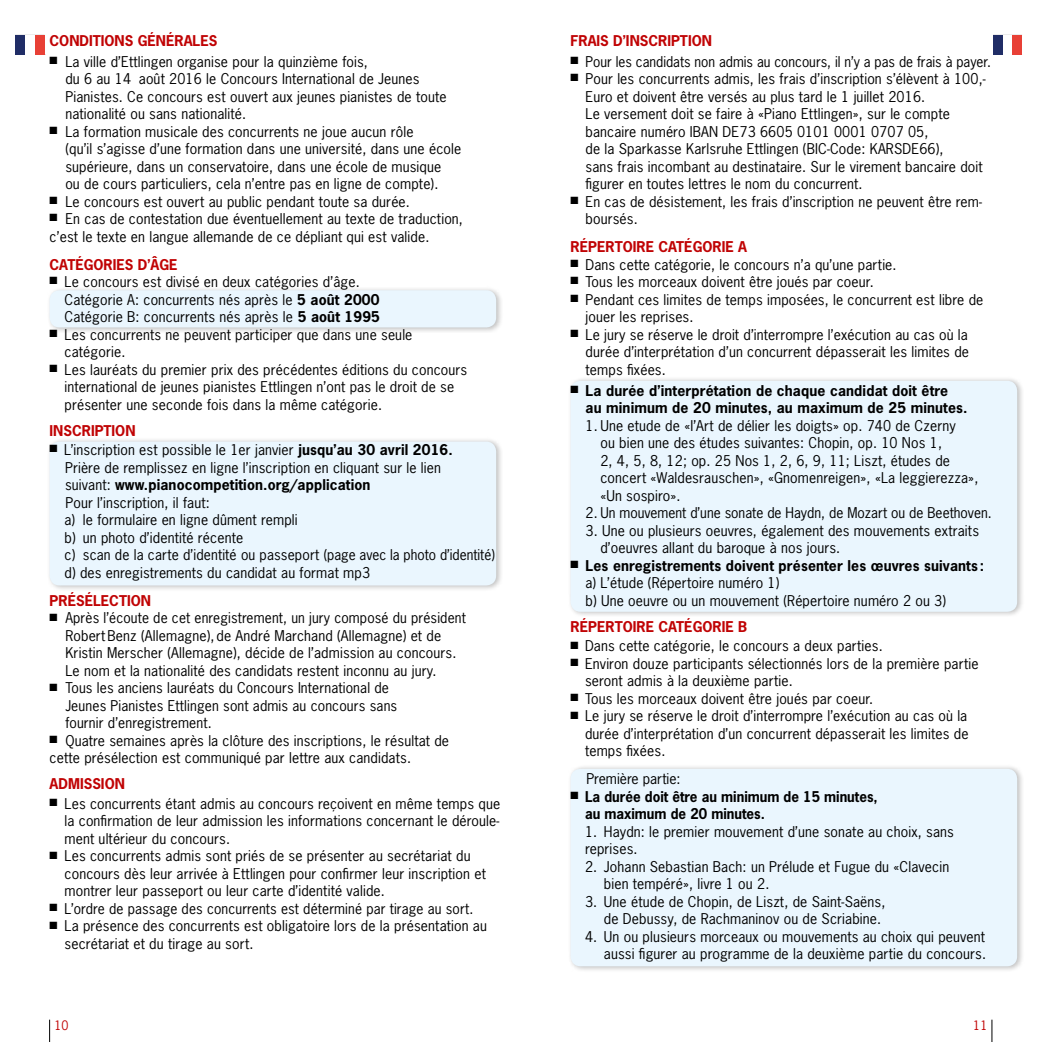
<style>
.page{position:relative;width:1042px;height:1042px;background:#fff}
.page>*{position:absolute;margin:0;border:0;box-sizing:border-box;transform-origin:0 0}
.t1{font:14px/17.5px "News Gothic";letter-spacing:.01em;color:#000}
.t2{font:700 14px "News Gothic Std";color:#c00304}
.t3{font:700 14px/17.5px "News Gothic";letter-spacing:.01em;color:#000}
.t4{font:700 14px/17.5px "News Gothic";letter-spacing:.01em;color:#000;scale:.96 1}
.t5{font:14px "News Gothic Std";color:#000}
.t6{font:12.25px "News Gothic Std";color:#c00304}
.s1{font-weight:700}
</style>
<div class="page">
<svg style="left:49px;top:1019px;width:1px;height:23px"></svg>
<svg style="left:991px;top:1019px;width:1px;height:23px"></svg>
<div style="left:47px;top:285px;width:457px;height:48px;background:#000;opacity:.25"></div>
<div style="left:50px;top:290px;width:446px;height:37px;background:#eaf6fe;border-radius:10px"></div>
<div style="left:47px;top:437px;width:457px;height:155px;background:#000;opacity:.25"></div>
<div style="left:50px;top:441px;width:446px;height:144px;background:#eaf6fe;border-radius:10px"></div>
<div style="left:567px;top:376px;width:458px;height:242px;background:#000;opacity:.25"></div>
<div style="left:570px;top:381px;width:447px;height:231px;background:#eaf6fe;border-radius:10px"></div>
<div style="left:567px;top:764px;width:458px;height:208px;background:#000;opacity:.25"></div>
<div style="left:570px;top:769px;width:447px;height:197px;background:#eaf6fe;border-radius:10px"></div>
<div style="left:993px;top:35px;width:10px;height:20px;background:#202d66"></div>
<div style="left:1012px;top:35px;width:10px;height:20px;background:#e84036"></div>
<svg style="left:44px;top:35px;width:1px;height:20px"></svg>
<div style="left:15px;top:35px;width:10px;height:20px;background:#202d66"></div>
<div style="left:35px;top:35px;width:9px;height:20px;background:#e84036"></div>
<p class="t2" style="left:50px;top:31px;width:169px">CONDITIONS GÉNÉRALES</p>
<p class="t1" style="left:65px;top:52px;width:383px;text-indent:-16px">■ La ville d’Ettlingen organise pour la quinzième fois,<br>du 6 au 14 août 2016 le Concours International de Jeunes Pianistes. Ce concours est ouvert aux jeunes pianistes de toute nationalité ou sans nationalité.</p>
<p class="t1" style="left:65px;top:122px;width:397px;text-indent:-16px">■ La formation musicale des concurrents ne joue aucun rôle<br>(qu’il s’agisse d’une formation dans une université, dans une école supérieure, dans un conservatoire, dans une école de musique<br>ou de cours particuliers, cela n’entre pas en ligne de compte).</p>
<p class="t1" style="left:50px;top:192px;width:362px">■ Le concours est ouvert au public pendant toute sa durée.</p>
<p class="t1" style="left:50px;top:210px;width:415px">■ En cas de contestation due éventuellement au texte de traduction, c’est le texte en langue allemande de ce dépliant qui est valide.</p>
<p class="t2" style="left:50px;top:255px;width:129px">CATÉGORIES D’ÂGE</p>
<p class="t1" style="left:64px;top:273px;width:317px;text-indent:-15px">■ Le concours est divisé en deux catégories d’âge.<br>Catégorie A: concurrents nés après le <span class="s1">5 août 2000<br></span>Catégorie B: concurrents nés après le <span class="s1">5 août 1995</span></p>
<p class="t1" style="left:64px;top:325px;width:349px;text-indent:-15px">■ Les concurrents ne peuvent participer que dans une seule catégorie.</p>
<p class="t1" style="left:64px;top:360px;width:404px;text-indent:-15px">■ Les lauréats du premier prix des précédentes éditions du concours international de jeunes pianistes Ettlingen n’ont pas le droit de se présenter une seconde fois dans la même catégorie.</p>
<p class="t2" style="left:50px;top:421px;width:87px">INSCRIPTION</p>
<p class="t1" style="left:64px;top:441px;width:432px;text-indent:-15px">■ L’inscription est possible le 1er janvier <span class="s1">jusqu’au 30 avril 2016.<br></span>Prière de remplissez en ligne l’inscription en cliquant sur le lien<br>suivant: <span class="s1">www.pianocompetition.org/application<br></span>Pour l’inscription, il faut:<br>a) le formulaire en ligne dûment rempli<br>b) un photo d’identité récente<br>c) scan de la carte d’identité ou passeport (page avec la photo d’identité) d) des enregistrements du candidat au format mp3</p>
<p class="t2" style="left:50px;top:591px;width:103px">PRÉSÉLECTION</p>
<p class="t1" style="left:65px;top:609px;width:402px;text-indent:-16px">■ Après l’écoute de cet enregistrement, un jury composé du président RobertBenz (Allemagne), de André Marchand (Allemagne) et de Kristin Merscher (Allemagne), décide de l’admission au concours.<br>Le nom et la nationalité des candidats restent inconnu au jury.</p>
<p class="t1" style="left:65px;top:679px;width:333px;text-indent:-16px">■ Tous les anciens lauréats du Concours International de<br>Jeunes Pianistes Ettlingen sont admis au concours sans fournir d’enregistrement.</p>
<p class="t1" style="left:50px;top:731px;width:401px">■ Quatre semaines après la clôture des inscriptions, le résultat de cette présélection est communiqué par lettre aux candidats.</p>
<p class="t2" style="left:50px;top:775px;width:77px">ADMISSION</p>
<p class="t1" style="left:64px;top:794px;width:437px;text-align:justify;text-indent:-15px">■ Les concurrents étant admis au concours reçoivent en même temps que la confirmation de leur admission les informations concernant le déroule&shy;ment ultérieur du concours.</p>
<p class="t1" style="left:64px;top:847px;width:423px;text-indent:-15px">■ Les concurrents admis sont priés de se présenter au secrétariat du concours dès leur arrivée à Ettlingen pour confirmer leur inscription et montrer leur passeport ou leur carte d’identité valide.</p>
<p class="t1" style="left:50px;top:899px;width:425px">■ L’ordre de passage des concurrents est déterminé par tirage au sort.</p>
<p class="t1" style="left:64px;top:917px;width:424px;text-indent:-15px">■ La présence des concurrents est obligatoire lors de la présentation au secrétariat et du tirage au sort.</p>
<p class="t2" style="left:570px;top:31px;width:143px">FRAIS D’INSCRIPTION</p>
<p class="t1" style="left:570px;top:52px;width:422px">■ Pour les candidats non admis au concours, il n’y a pas de frais à payer.</p>
<p class="t1" style="left:585px;top:70px;width:402px;text-indent:-15px">■ Pour les concurrents admis, les frais d’inscription s’élèvent à 100,- Euro et doivent être versés au plus tard le 1 juillet 2016.<br>Le versement doit se faire à «Piano Ettlingen», sur le compte bancaire numéro IBAN DE73 6605 0101 0001 0707 05,<br>de la Sparkasse Karlsruhe Ettlingen (BIC-Code: KARSDE66),<br>sans frais incombant au destinataire. Sur le virement bancaire doit figurer en toutes lettres le nom du concurrent.</p>
<p class="t1" style="left:585px;top:192px;width:398px;text-indent:-15px">■ En cas de désistement, les frais d’inscription ne peuvent être rem&shy;boursés.</p>
<p class="t2" style="left:570px;top:237px;width:178px">RÉPERTOIRE CATÉGORIE A</p>
<p class="t1" style="left:570px;top:255px;width:327px">■ Dans cette catégorie, le concours n’a qu’une partie.</p>
<p class="t1" style="left:570px;top:273px;width:305px">■ Tous les morceaux doivent être joués par coeur.</p>
<p class="t1" style="left:585px;top:290px;width:399px;text-indent:-15px">■ Pendant ces limites de temps imposées, le concurrent est libre de jouer les reprises.</p>
<p class="t1" style="left:585px;top:325px;width:385px;text-align:justify;text-indent:-15px">■ Le jury se réserve le droit d’interrompre l’exécution au cas où la durée d’interprétation d’un concurrent dépasserait les limites de temps fixées.</p>
<p class="t3" style="left:585px;top:381px;width:383px;text-indent:-15px">■ La durée d’interprétation de chaque candidat doit être au minimum de 20 minutes, au maximum de 25 minutes.</p>
<p class="t1" style="left:600px;top:416px;width:379px;text-indent:-15px">1. Une etude de «I’Art de délier les doigts» op. 740 de Czerny<br>ou bien une des études suivantes: Chopin, op. 10 Nos 1,<br>2, 4, 5, 8, 12; op. 25 Nos 1, 2, 6, 9, 11; Liszt, études de concert «Waldesrauschen», «Gnomenreigen», «La leggierezza», «Un sospiro».</p>
<p class="t1" style="left:585px;top:504px;width:408px">2. Un mouvement d’une sonate de Haydn, de Mozart ou de Beethoven.</p>
<p class="t1" style="left:600px;top:521px;width:380px;text-indent:-15px">3. Une ou plusieurs oeuvres, également des mouvements extraits d’oeuvres allant du baroque à nos jours.</p>
<p class="t1" style="left:585px;top:556px;width:400px;text-indent:-15px">■ <span class="s1">Les enregistrements doivent présenter les œuvres suivants : </span>a) L’étude (Répertoire numéro 1)<br>b) Une oeuvre ou un mouvement (Répertoire numéro 2 ou 3)</p>
<p class="t2" style="left:570px;top:617px;width:178px">RÉPERTOIRE CATÉGORIE B</p>
<p class="t1" style="left:570px;top:637px;width:314px">■ Dans cette catégorie, le concours a deux parties.</p>
<p class="t1" style="left:585px;top:654px;width:395px;text-indent:-14px">■ Environ douze participants sélectionnés lors de la première partie seront admis à la deuxième partie.</p>
<p class="t1" style="left:570px;top:689px;width:304px">■ Tous les morceaux doivent être joués par coeur.</p>
<p class="t1" style="left:585px;top:707px;width:385px;text-align:justify;text-indent:-14px">■ Le jury se réserve le droit d’interrompre l’exécution au cas où la durée d’interprétation d’un concurrent dépasserait les limites de temps fixées.</p>
<p class="t5" style="left:586px;top:770px;width:96px">Première partie:</p>
<p class="t4" style="left:585px;top:787px;width:306px;text-indent:-14px">■ La durée doit être au minimum de 15 minutes, au maximum de 20 minutes.</p>
<p class="t1" style="left:585px;top:822px;width:370px">1. Haydn: le premier mouvement d’une sonate au choix, sans reprises.</p>
<p class="t1" style="left:604px;top:857px;width:347px;text-indent:-19px">2. Johann Sebastian Bach: un Prélude et Fugue du «Clavecin bien tempéré», livre 1 ou 2.</p>
<p class="t1" style="left:585px;top:892px;width:302px;text-align:right">3. Une étude de Chopin, de Liszt, de Saint-Saëns, de Debussy, de Rachmaninov ou de Scriabine.</p>
<p class="t1" style="left:585px;top:927px;width:402px;text-align:right">4. Un ou plusieurs morceaux ou mouvements au choix qui peuvent aussi figurer au programme de la deuxième partie du concours.</p>
<p class="t6" style="left:55px;top:1017px;width:16px">10</p>
<p class="t6" style="left:973px;top:1017px;width:16px">11</p>
</div>
